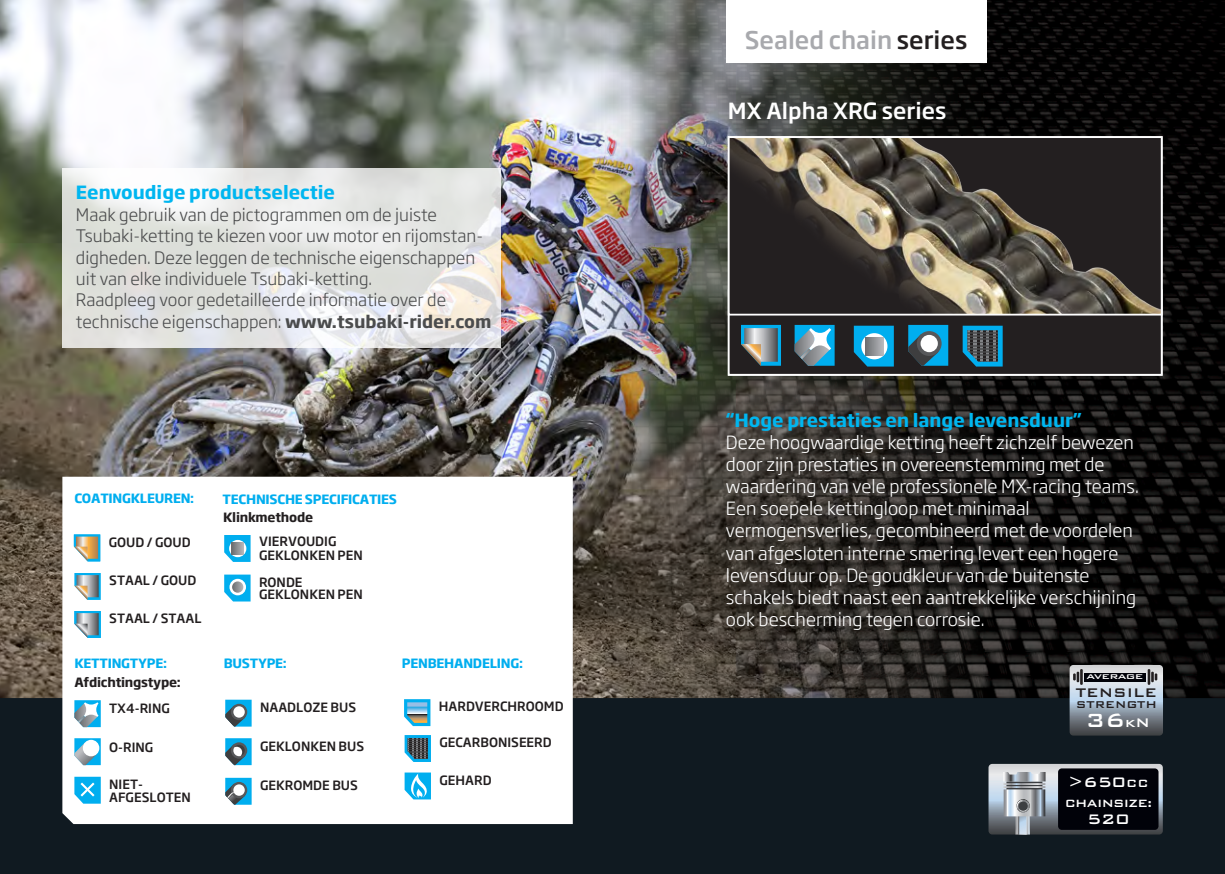
<style>
.page{position:relative;width:1225px;height:874px;background:#fff}
.page>*{position:absolute;margin:0;border:0;box-sizing:border-box;transform-origin:0 0}
.t1{font:500 25.4px "Bank Gothic BT";color:#fff}
.t2{font:500 24px "Soho Gothic Pro";color:#a8a9ad}
.t3{font:500 22px "Soho Gothic Pro";color:#fff}
.t4{font:500 18.4px "Bank Gothic BT";color:#fff}
.t5{font:300 18px/22px "Soho Gothic Pro";color:#fff}
.t6{font:700 18px "Soho Gothic Pro";color:#00b6f0}
.t7{font:300 17px/21.4px "Soho Gothic Pro";color:#4b4c4d}
.t8{font:500 16.6px "Bank Gothic BT";color:#231f20}
.t9{font:500 14px "Bank Gothic BT";letter-spacing:-.05em;color:#fff}
.t10{font:500 13.2px "Bank Gothic BT";color:#231f20}
.t11{font:500 12.6px/13.2px "Soho Gothic Pro";color:#231f20}
.t12{font:700 12.6px "Soho Gothic Pro";letter-spacing:-.02em;color:#00aeef}
.t13{font:700 12.6px "Soho Gothic Pro";letter-spacing:-.02em;color:#231f20}
.t14{font:500 9.2px "Bank Gothic BT";letter-spacing:-.06em;color:#fff;scale:1.25 1}
.s1{font-weight:700}
.s2{color:#231f20}
.s3{font-size:16.6px}
.s4{font-size:14px}
</style>
<div class="page">
<img style="left:983px;top:0;width:242px;height:697px">
<img style="left:0;top:0;width:983px;height:697px">
<div style="left:0;top:697px;width:1225px;height:176px;background:#101a21"></div>
<div style="left:728px;top:290px;width:433px;height:84px;background:#231f20"></div>
<svg style="left:854px;top:325px;width:40px;height:41px"></svg>
<svg style="left:861px;top:333px;width:26px;height:26px"></svg>
<svg style="left:741px;top:325px;width:40px;height:41px;background:#6f919b"></svg>
<svg style="left:865px;top:337px;width:18px;height:18px"></svg>
<svg style="left:962px;top:325px;width:40px;height:41px"></svg>
<svg style="left:908px;top:325px;width:40px;height:40px"></svg>
<div style="left:916px;top:331px;width:25px;height:25px;background:#57585a;border-radius:50%"></div>
<div style="left:920px;top:335px;width:18px;height:17px;background:#fff;border-radius:50%"></div>
<svg style="left:794px;top:325px;width:40px;height:40px;background:#61a5c0"></svg>
<div style="left:728px;top:289px;width:434px;height:86px;border:2px solid #fff"></div>
<svg style="left:62px;top:168px;width:439px;height:179px;fill:#e3e4e1"></svg>
<div style="left:726px;top:0;width:260px;height:62px;background:#fff"></div>
<svg style="left:988px;top:763px;width:174px;height:71px;background:#989ea6"></svg>
<div style="left:1018px;top:801px;width:9px;height:9px;background:#3c3e41;border-radius:50%"></div>
<div style="left:1058px;top:768px;width:100px;height:61px;background:#010209;border-radius:4px"></div>
<svg style="left:1069px;top:664px;width:94px;height:71px;background:#98a2ac"></svg>
<hr style="left:1147px;top:668px;width:3px;height:16px;background:#231f20">
<div style="left:1084px;top:672px;width:61px;height:9px;background:#010209"></div>
<img style="left:731px;top:139px;width:428px;height:173px">
<div style="left:728px;top:136px;width:434px;height:179px;border:2px solid #fff"></div>
<svg style="left:62px;top:476px;width:511px;height:347px"></svg>
<svg style="left:74px;top:737px;width:27px;height:27px"></svg>
<svg style="left:74px;top:699px;width:27px;height:27px"></svg>
<div style="left:83px;top:739px;width:16px;height:17px;background:#fff;border-radius:50%"></div>
<svg style="left:224px;top:574px;width:26px;height:27px"></svg>
<svg style="left:74px;top:572px;width:27px;height:27px"></svg>
<svg style="left:74px;top:610px;width:27px;height:27px"></svg>
<svg style="left:74px;top:534px;width:26px;height:27px"></svg>
<svg style="left:224px;top:534px;width:26px;height:27px"></svg>
<svg style="left:404px;top:698px;width:26px;height:27px"></svg>
<svg style="left:404px;top:734px;width:27px;height:27px"></svg>
<svg style="left:404px;top:772px;width:27px;height:27px"></svg>
<svg style="left:225px;top:777px;width:27px;height:27px"></svg>
<svg style="left:225px;top:699px;width:27px;height:27px"></svg>
<svg style="left:231px;top:703px;width:16px;height:16px"></svg>
<div style="left:233px;top:706px;width:12px;height:11px;background:#fff;border-radius:50%"></div>
<svg style="left:225px;top:737px;width:27px;height:27px"></svg>
<svg style="left:74px;top:776px;width:27px;height:27px"></svg>
<p class="t6" style="left:76px;top:178px;width:261px">Eenvoudige productselectie</p>
<p class="t7" style="left:76px;top:202px;width:417px">Maak gebruik van de pictogrammen om de juiste Tsubaki-ketting te kiezen voor uw motor en rijomstan&shy;digheden. Deze leggen de technische eigenschappen uit van elke individuele Tsubaki-ketting.<br>Raadpleeg voor gedetailleerde informatie over de technische eigenschappen: <span class="s1">www.tsubaki-rider.com</span></p>
<p class="t12" style="left:74px;top:488px;width:121px">COATINGKLEUREN:</p>
<p class="t12" style="left:223px;top:488px;width:176px">TECHNISCHE SPECIFICATIES</p>
<p class="t13" style="left:223px;top:506px;width:91px">Klinkmethode</p>
<p class="t11" style="left:109px;top:534px;width:84px">GOUD / GOUD</p>
<p class="t11" style="left:109px;top:572px;width:89px">STAAL / GOUD</p>
<p class="t11" style="left:109px;top:610px;width:94px">STAAL / STAAL</p>
<p class="t11" style="left:259px;top:534px;width:105px">VIERVOUDIG<br>GEKLONKEN PEN</p>
<p class="t11" style="left:259px;top:574px;width:105px;line-height:12.6px">RONDE<br>GEKLONKEN PEN</p>
<p class="t12" style="left:74px;top:653px;width:94px">KETTINGTYPE:</p>
<p class="t13" style="left:74px;top:671px;width:108px">Afdichtingstype:</p>
<p class="t12" style="left:224px;top:653px;width:65px">BUSTYPE:</p>
<p class="t12" style="left:402px;top:652px;width:123px">PENBEHANDELING:</p>
<p class="t11" style="left:109px;top:700px;width:62px">TX4-RING</p>
<p class="t11" style="left:109px;top:739px;width:46px">O-RING</p>
<p class="t11" style="left:260px;top:699px;width:98px">NAADLOZE BUS</p>
<p class="t11" style="left:260px;top:739px;width:106px">GEKLONKEN BUS</p>
<p class="t11" style="left:439px;top:699px;width:126px">HARDVERCHROOMD</p>
<p class="t11" style="left:439px;top:734px;width:114px">GECARBONISEERD</p>
<p class="t11" style="left:109px;top:776px;width:35px">NIET-</p>
<p class="t11" style="left:439px;top:772px;width:54px">GEHARD</p>
<p class="t11" style="left:109px;top:789px;width:83px">AFGESLOTEN</p>
<p class="t11" style="left:260px;top:777px;width:99px">GEKROMDE BUS</p>
<h2 class="t2" style="left:745px;top:21px;width:224px">Sealed chain <span class="s2">series</span></h2>
<p class="t3" style="left:728px;top:94px;width:220px">MX Alpha XRG series</p>
<p class="t6" style="left:726px;top:406px;width:357px">“Hoge prestaties en lange levensduur”</p>
<p class="t5" style="left:726px;top:430px;width:414px">Deze hoogwaardige ketting heeft zichzelf bewezen door zijn prestaties in overeenstemming met de waardering van vele professionele MX-racing teams.<br>Een soepele kettingloop met minimaal vermogensverlies, gecombineerd met de voordelen van afgesloten interne smering levert een hogere levensduur op. De goudkleur van de buitenste schakels biedt naast een aantrekkelijke verschijning ook bescherming tegen corrosie.</p>
<p class="t14" style="left:1086px;top:671px;width:47px">AVERAGE</p>
<p class="t8" style="left:1075px;top:683px;width:83px">TENSILE</p>
<p class="t10" style="left:1075px;top:697px;width:83px">STRENGTH</p>
<h1 class="t1" style="left:1086px;top:706px;width:66px">36<span class="s3">kN</span></h1>
<p class="t4" style="left:1068px;top:772px;width:82px">&gt;650<span class="s4">CC</span></p>
<p class="t9" style="left:1064px;top:794px;width:89px">CHAINSIZE:</p>
<p class="t4" style="left:1087px;top:809px;width:44px">520</p>
</div>
